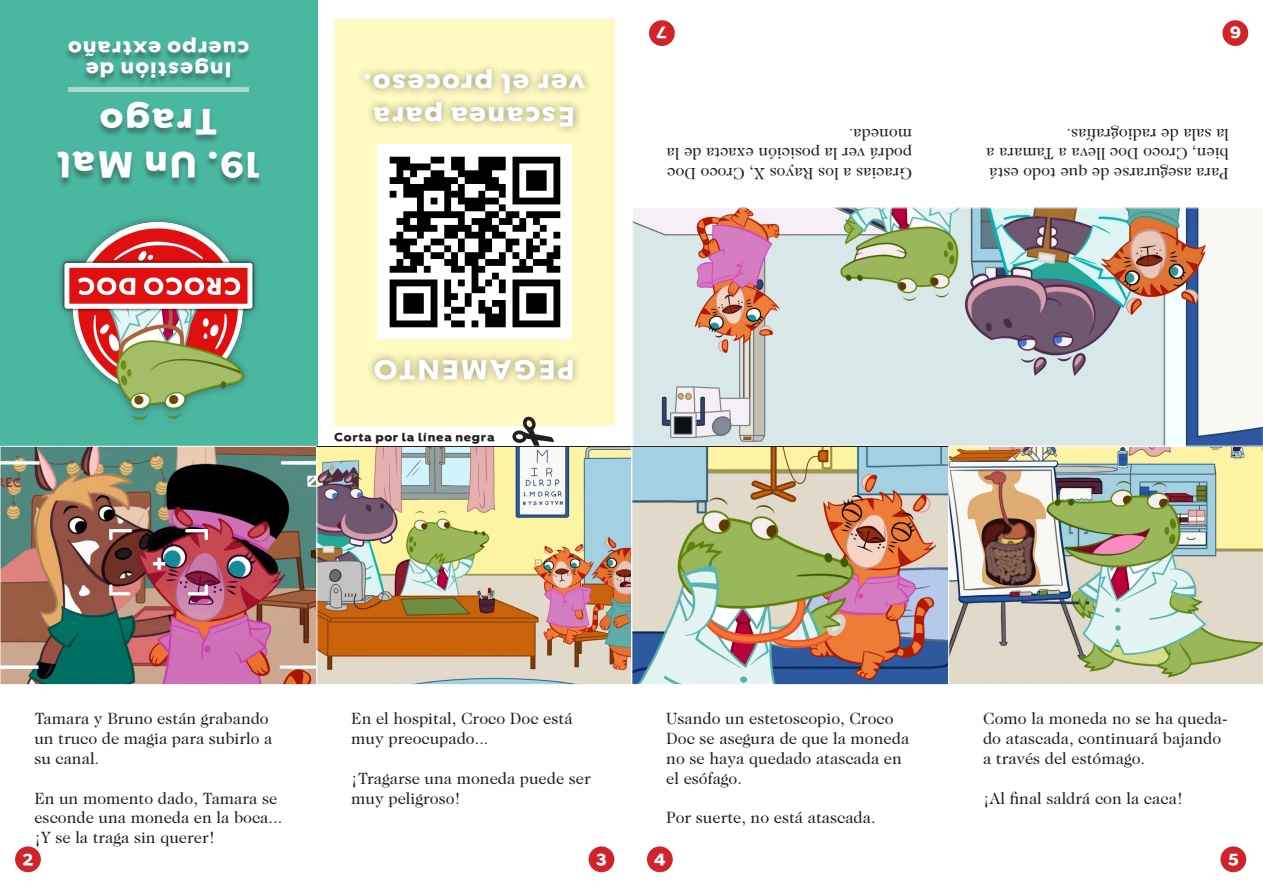
<style>
.page{position:relative;width:1263px;height:893px;background:#fff}
.page>*{position:absolute;margin:0;border:0;box-sizing:border-box;transform-origin:0 0}
.t1{font:36px/43.2px "Croco Sans Fill";color:#fff;text-align:center}
.t2{font:27px/32.4px "Croco Sans Fill";color:#fff;text-align:center}
.t3{font:21px "Croco Sans Fill";color:#fff}
.t4{font:16.5px/19.8px "Caslon 224 Std";color:#231f20}
.t5{font:16.5px "Croco Sans Fill";color:#fff}
.t6{font:12px "Croco Sans Fill";color:#231f20}
</style>
<div class="page">
<div style="left:15px;top:846px;width:26px;height:26px;background:#d1232a;border-radius:50%"></div>
<div style="left:647px;top:846px;width:26px;height:26px;background:#d1232a;border-radius:50%"></div>
<div style="left:1222px;top:20px;width:26px;height:26px;background:#d1232a;border-radius:50%"></div>
<div style="left:589px;top:846px;width:25px;height:26px;background:#d1232a;border-radius:50%"></div>
<div style="left:1220px;top:846px;width:26px;height:26px;background:#d1232a;border-radius:50%"></div>
<div style="left:649px;top:20px;width:26px;height:26px;background:#d1232a;border-radius:50%"></div>
<div style="left:334px;top:20px;width:280px;height:406px;background:#fffac1"></div>
<div style="left:0;top:0;width:317px;height:446px;background:#4ab7a1"></div>
<hr style="left:68px;top:87px;width:181px;height:4px;background:#abd7cc">
<div style="left:53px;top:102px;width:210px;height:86px;background:#231f20;opacity:.4"></div>
<img style="left:59px;top:223px;width:199px;height:197px">
<div style="left:64px;top:38px;width:188px;height:49px;background:#231f20;opacity:.4"></div>
<img style="left:2px;top:448px;width:313px;height:235px">
<div style="left:0;top:446px;width:317px;height:239px;border:1px solid #fff"></div>
<img style="left:633px;top:448px;width:314px;height:235px">
<img style="left:318px;top:448px;width:312px;height:235px">
<div style="left:316px;top:446px;width:316px;height:239px;border:1px solid #fff"></div>
<img style="left:950px;top:448px;width:311px;height:235px">
<div style="left:948px;top:446px;width:315px;height:239px;border:1px solid #fff"></div>
<img style="left:634px;top:209px;width:627px;height:235px">
<div style="left:632px;top:207px;width:631px;height:239px;border:1px solid #fff"></div>
<hr style="left:316px;top:446px;width:632px;height:1px;background:#231f20">
<svg style="left:512px;top:417px;width:42px;height:29px"></svg>
<div style="left:366px;top:350px;width:215px;height:38px;background:#231f20;opacity:.5"></div>
<img style="left:377px;top:144px;width:194px;height:194px">
<div style="left:355px;top:60px;width:238px;height:75px;background:#231f20;opacity:.5"></div>
<p class="t3" style="left:250px;top:61px;width:184px;rotate:-180deg">cuerpo extraño</p>
<p class="t3" style="left:232px;top:82px;width:148px;rotate:-180deg">Ingestión de</p>
<p class="t1" style="left:261px;top:187px;width:206px;rotate:-180deg">19. Un Mal<br>Trago</p>
<p class="t2" style="left:586px;top:133px;width:224px;rotate:-180deg">Escanea para ver el proceso.</p>
<p class="t2" style="left:575px;top:386px;width:204px;rotate:-180deg">PEGAMENTO</p>
<p class="t6" style="left:334px;top:430px;width:163px">Corta por la línea negra</p>
<p class="t5" style="left:668px;top:42px;width:13px;rotate:-180deg">7</p>
<p class="t4" style="left:912px;top:184px;width:247px;text-align:justify;rotate:-180deg">Gracias a los Rayos X, Croco Doc podrá ver la posición exacta de la moneda.</p>
<p class="t5" style="left:1241px;top:42px;width:13px;rotate:-180deg">6</p>
<p class="t4" style="left:1229px;top:184px;width:244px;rotate:-180deg">Para asegurarse de que todo está bien, Croco Doc lleva a Tamara a la sala de radiografías.</p>
<p class="t4" style="left:34px;top:709px;width:240px">Tamara y Bruno están grabando un truco de magia para subirlo a su canal.</p>
<p class="t4" style="left:34px;top:788px;width:249px">En un momento dado, Tamara se esconde una moneda en la boca... ¡Y se la traga sin querer!</p>
<p class="t4" style="left:351px;top:709px;width:223px">En el hospital, Croco Doc está muy preocupado...</p>
<p class="t4" style="left:351px;top:768px;width:241px">¡Tragarse una moneda puede ser muy peligroso!</p>
<p class="t4" style="left:666px;top:709px;width:244px">Usando un estetoscopio, Croco<br>Doc se asegura de que la moneda no se haya quedado atascada en el esófago.</p>
<p class="t4" style="left:666px;top:808px;width:211px">Por suerte, no está atascada.</p>
<p class="t4" style="left:983px;top:709px;width:246px">Como la moneda no se ha queda&shy;do atascada, continuará bajando a través del estómago.</p>
<p class="t4" style="left:983px;top:788px;width:202px">¡Al final saldrá con la caca!</p>
<p class="t5" style="left:22px;top:850px;width:13px">2</p>
<p class="t5" style="left:654px;top:850px;width:14px">4</p>
<p class="t5" style="left:596px;top:850px;width:13px">3</p>
<p class="t5" style="left:1227px;top:850px;width:13px">5</p>
</div>
